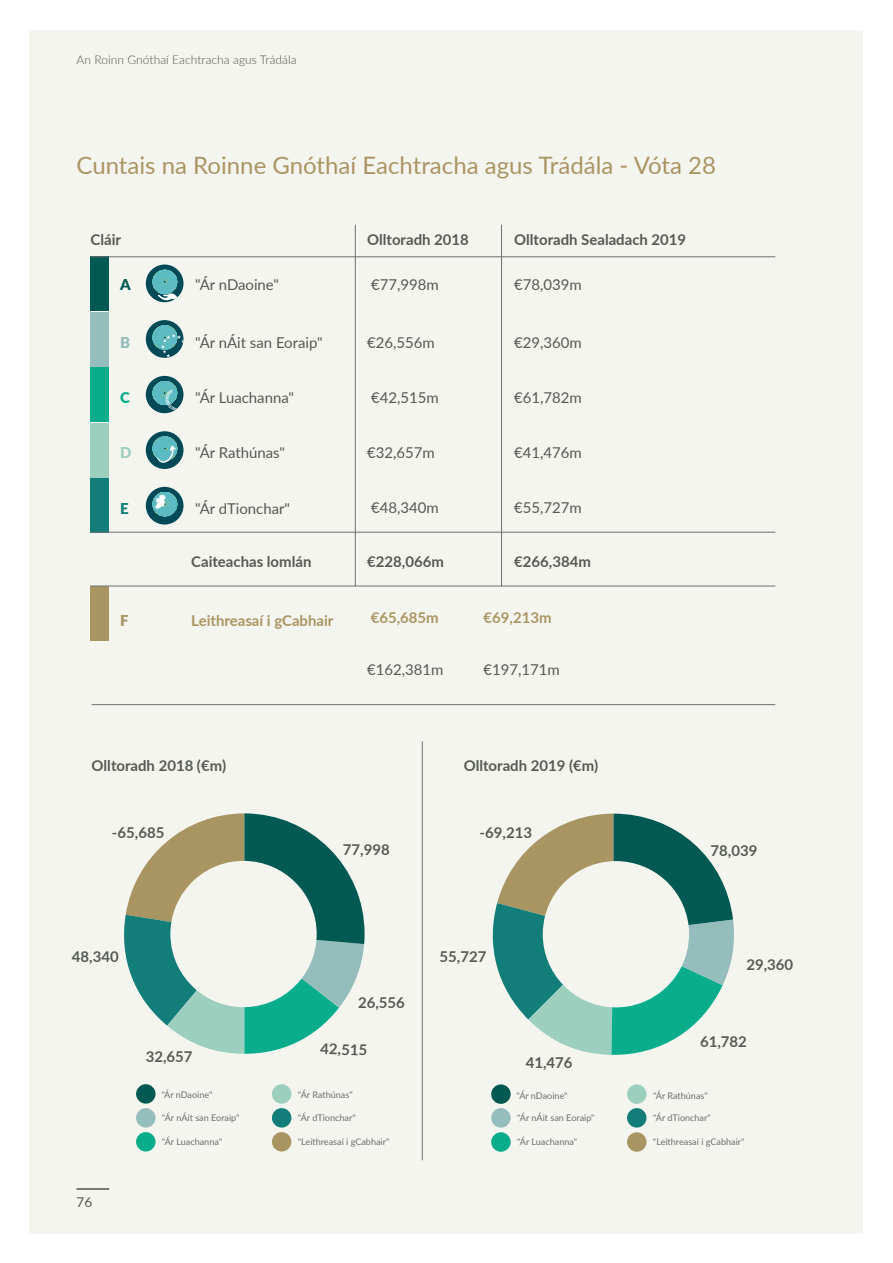
<style>
.page{position:relative;width:893px;height:1263px;background:#fff}
.page>*{position:absolute;margin:0;border:0;box-sizing:border-box;transform-origin:0 0}
.t1{font:24px "Lato";color:#a99562}
.t2{font:700 15px "Lato";color:#555a53}
.t3{font:15px "Lato";color:#555a53}
.t4{font:700 15px "Lato";color:#a99562}
.t5{font:900 15px "Lato";color:#005952}
.t6{font:900 15px "Lato";color:#95bdbb}
.t7{font:900 15px "Lato";color:#09ad8c}
.t8{font:900 15px "Lato";color:#9ccfbe}
.t9{font:900 15px "Lato";color:#127d79}
.t10{font:900 15px "Lato";color:#a99562}
.t11{font:13.5px "Lato";color:#51534a}
.t12{font:300 12px "Lato";letter-spacing:.005em;color:#51534a}
.t13{font:9.15px "Lato";color:#6d6e71}
</style>
<div class="page">
<div style="left:30px;top:30px;width:833px;height:1203px;background:#f5f5f0"></div>
<hr style="left:77px;top:1188px;width:32px;height:2px;background:#51534a">
<div style="left:90px;top:257px;width:19px;height:54px;background:#005952"></div>
<div style="left:90px;top:312px;width:19px;height:54px;background:#95bdbb"></div>
<div style="left:90px;top:368px;width:19px;height:54px;background:#09ad8c"></div>
<div style="left:90px;top:423px;width:19px;height:54px;background:#9ccfbe"></div>
<div style="left:90px;top:479px;width:19px;height:54px;background:#127d79"></div>
<div style="left:90px;top:586px;width:19px;height:54px;background:#a99562"></div>
<svg style="left:146px;top:487px;width:37px;height:37px"></svg>
<svg style="left:146px;top:431px;width:37px;height:38px"></svg>
<svg style="left:146px;top:320px;width:37px;height:38px"></svg>
<svg style="left:146px;top:376px;width:37px;height:37px"></svg>
<svg style="left:146px;top:265px;width:37px;height:37px"></svg>
<hr style="left:355px;top:225px;width:1px;height:361px;background:#6d6e71">
<hr style="left:422px;top:741px;width:1px;height:419px;background:#6d6e71">
<hr style="left:501px;top:225px;width:1px;height:361px;background:#6d6e71">
<hr style="left:90px;top:532px;width:685px;height:1px;background:#6d6e71">
<hr style="left:90px;top:257px;width:685px;height:1px;background:#6d6e71">
<hr style="left:92px;top:704px;width:683px;height:1px;background:#6d6e71">
<hr style="left:90px;top:586px;width:685px;height:1px;background:#6d6e71">
<div style="left:491px;top:1084px;width:20px;height:20px;background:#005952;border-radius:50%"></div>
<div style="left:491px;top:1108px;width:20px;height:19px;background:#95bdbb;border-radius:50%"></div>
<div style="left:491px;top:1132px;width:20px;height:20px;background:#09ad8c;border-radius:50%"></div>
<div style="left:627px;top:1084px;width:19px;height:20px;background:#9ccfbe;border-radius:50%"></div>
<div style="left:627px;top:1108px;width:19px;height:19px;background:#127d79;border-radius:50%"></div>
<div style="left:627px;top:1132px;width:19px;height:20px;background:#a99562;border-radius:50%"></div>
<svg style="left:492px;top:814px;width:242px;height:241px"></svg>
<div style="left:136px;top:1084px;width:20px;height:20px;background:#005952;border-radius:50%"></div>
<div style="left:136px;top:1108px;width:20px;height:19px;background:#95bdbb;border-radius:50%"></div>
<div style="left:136px;top:1132px;width:20px;height:19px;background:#09ad8c;border-radius:50%"></div>
<div style="left:272px;top:1084px;width:19px;height:20px;background:#9ccfbe;border-radius:50%"></div>
<div style="left:272px;top:1108px;width:19px;height:19px;background:#127d79;border-radius:50%"></div>
<div style="left:272px;top:1132px;width:19px;height:19px;background:#a99562;border-radius:50%"></div>
<svg style="left:124px;top:813px;width:241px;height:241px"></svg>
<p class="t12" style="left:77px;top:51px;width:222px">An Roinn Gnóthaí Eachtracha agus Trádála</p>
<h1 class="t1" style="left:77px;top:148px;width:641px">Cuntais na Roinne Gnóthaí Eachtracha agus Trádála - Vóta 28</h1>
<p class="t2" style="left:90px;top:228px;width:32px">Cláir</p>
<p class="t2" style="left:367px;top:228px;width:103px">Olltoradh 2018</p>
<p class="t2" style="left:514px;top:228px;width:174px">Olltoradh Sealadach 2019</p>
<p class="t5" style="left:120px;top:274px;width:12px">A</p>
<p class="t3" style="left:195px;top:274px;width:86px">"Ár nDaoine"</p>
<p class="t3" style="left:371px;top:274px;width:69px">€77,998m</p>
<p class="t3" style="left:514px;top:274px;width:69px">€78,039m</p>
<p class="t6" style="left:120px;top:331px;width:11px">B</p>
<p class="t7" style="left:120px;top:386px;width:11px">C</p>
<p class="t3" style="left:195px;top:331px;width:129px">"Ár nÁit san Eoraip"</p>
<p class="t3" style="left:195px;top:387px;width:101px">"Ár Luachanna"</p>
<p class="t3" style="left:367px;top:331px;width:69px">€26,556m</p>
<p class="t3" style="left:514px;top:331px;width:69px">€29,360m</p>
<p class="t3" style="left:371px;top:387px;width:69px">€42,515m</p>
<p class="t3" style="left:514px;top:387px;width:69px">€61,782m</p>
<p class="t8" style="left:120px;top:441px;width:13px">D</p>
<p class="t3" style="left:195px;top:442px;width:92px">"Ár Rathúnas"</p>
<p class="t3" style="left:367px;top:442px;width:69px">€32,657m</p>
<p class="t3" style="left:514px;top:442px;width:69px">€41,476m</p>
<p class="t9" style="left:120px;top:497px;width:10px">E</p>
<p class="t3" style="left:195px;top:497px;width:96px">"Ár dTionchar"</p>
<p class="t3" style="left:371px;top:496px;width:69px">€48,340m</p>
<p class="t3" style="left:514px;top:496px;width:69px">€55,727m</p>
<p class="t2" style="left:191px;top:550px;width:122px">Caiteachas lomlán</p>
<p class="t2" style="left:367px;top:550px;width:78px">€228,066m</p>
<p class="t2" style="left:514px;top:550px;width:78px">€266,384m</p>
<p class="t10" style="left:120px;top:609px;width:10px">F</p>
<p class="t4" style="left:191px;top:609px;width:144px">Leithreasaí i gCabhair</p>
<p class="t4" style="left:371px;top:606px;width:69px">€65,685m</p>
<p class="t4" style="left:484px;top:606px;width:69px">€69,213m</p>
<p class="t3" style="left:367px;top:659px;width:78px">€162,381m</p>
<p class="t3" style="left:484px;top:659px;width:78px">€197,171m</p>
<p class="t2" style="left:92px;top:754px;width:136px">Olltoradh 2018 (€m)</p>
<p class="t2" style="left:112px;top:821px;width:54px">-65,685</p>
<p class="t2" style="left:343px;top:839px;width:48px">77,998</p>
<p class="t2" style="left:464px;top:755px;width:136px">Olltoradh 2019 (€m)</p>
<p class="t2" style="left:480px;top:822px;width:54px">-69,213</p>
<p class="t2" style="left:72px;top:945px;width:48px">48,340</p>
<p class="t2" style="left:439px;top:945px;width:48px">55,727</p>
<p class="t2" style="left:146px;top:1045px;width:48px">32,657</p>
<p class="t2" style="left:358px;top:991px;width:48px">26,556</p>
<p class="t2" style="left:321px;top:1037px;width:48px;rotate:2deg">42,515</p>
<p class="t2" style="left:526px;top:1051px;width:48px">41,476</p>
<p class="t2" style="left:711px;top:839px;width:48px">78,039</p>
<p class="t2" style="left:746px;top:954px;width:48px">29,360</p>
<p class="t2" style="left:700px;top:1030px;width:48px">61,782</p>
<p class="t11" style="left:77px;top:1193px;width:17px">76</p>
<p class="t13" style="left:161px;top:1088px;width:53px">"Ár nDaoine"</p>
<p class="t13" style="left:162px;top:1111px;width:79px">"Ár nÁit san Eoraip"</p>
<p class="t13" style="left:162px;top:1135px;width:62px">"Ár Luachanna"</p>
<p class="t13" style="left:298px;top:1135px;width:93px">"Leithreasaí i gCabhair"</p>
<p class="t13" style="left:298px;top:1088px;width:56px">"Ár Rathúnas"</p>
<p class="t13" style="left:298px;top:1111px;width:59px">"Ár dTionchar"</p>
<p class="t13" style="left:517px;top:1089px;width:53px">"Ár nDaoine"</p>
<p class="t13" style="left:517px;top:1111px;width:79px">"Ár nÁit san Eoraip"</p>
<p class="t13" style="left:517px;top:1135px;width:62px">"Ár Luachanna"</p>
<p class="t13" style="left:653px;top:1135px;width:93px">"Leithreasaí i gCabhair"</p>
<p class="t13" style="left:653px;top:1089px;width:56px">"Ár Rathúnas"</p>
<p class="t13" style="left:653px;top:1111px;width:59px">"Ár dTionchar"</p>
</div>
